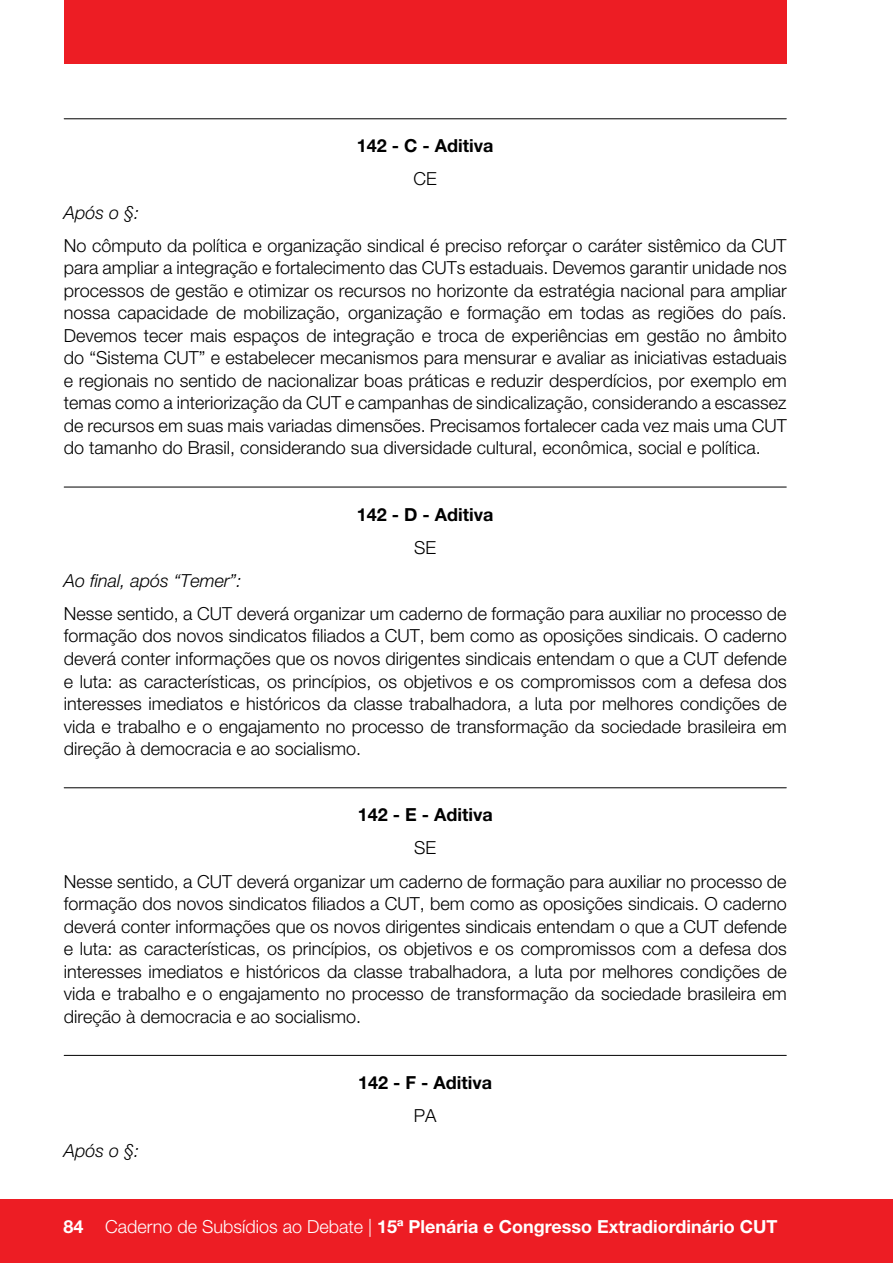
<style>
.page{position:relative;width:893px;height:1263px;background:#fff}
.page>*{position:absolute;margin:0;border:0;box-sizing:border-box;transform-origin:0 0}
.t1{font:300 18px/22.5px "Helvetica Neue LT Std";color:#000;text-align:justify}
.t2{font:700 18px "Helvetica Neue LT Std";color:#fff}
.t3{font:700 18px "Helvetica Neue LT Std";color:#000}
.t4{font:italic 300 18px "Helvetica Neue LT Std";color:#000}
.s1{font-weight:300}
</style>
<div class="page">
<div style="left:0;top:1199px;width:893px;height:64px;background:#ed1d24"></div>
<div style="left:64px;top:0;width:723px;height:64px;background:#ed1d24"></div>
<hr style="left:64px;top:118px;width:722px;height:1px;background:#000">
<hr style="left:64px;top:487px;width:722px;height:1px;background:#000">
<hr style="left:64px;top:787px;width:722px;height:1px;background:#000">
<hr style="left:64px;top:1055px;width:722px;height:1px;background:#000">
<p class="t3" style="left:357px;top:135px;width:138px">142 - C - Aditiva</p>
<p class="t1" style="left:414px;top:167px;width:25px">CE</p>
<p class="t4" style="left:64px;top:201px;width:77px">Após o §:</p>
<p class="t1" style="left:64px;top:234px;width:724px">No cômputo da política e organização sindical é preciso reforçar o caráter sistêmico da CUT para ampliar a integração e fortalecimento das CUTs estaduais. Devemos garantir unidade nos processos de gestão e otimizar os recursos no horizonte da estratégia nacional para ampliar nossa capacidade de mobilização, organização e formação em todas as regiões do país.<br>Devemos tecer mais espaços de integração e troca de experiências em gestão no âmbito do “Sistema CUT” e estabelecer mecanismos para mensurar e avaliar as iniciativas estaduais e regionais no sentido de nacionalizar boas práticas e reduzir desperdícios, por exemplo em temas como a interiorização da CUT e campanhas de sindicalização, considerando a escassez de recursos em suas mais variadas dimensões. Precisamos fortalecer cada vez mais uma CUT do tamanho do Brasil, considerando sua diversidade cultural, econômica, social e política.</p>
<p class="t3" style="left:357px;top:503px;width:138px">142 - D - Aditiva</p>
<p class="t1" style="left:414px;top:536px;width:24px">SE</p>
<p class="t4" style="left:64px;top:570px;width:179px">Ao final, após “Temer”:</p>
<p class="t1" style="left:64px;top:602px;width:724px">Nesse sentido, a CUT deverá organizar um caderno de formação para auxiliar no processo de formação dos novos sindicatos filiados a CUT, bem como as oposições sindicais. O caderno deverá conter informações que os novos dirigentes sindicais entendam o que a CUT defende e luta: as características, os princípios, os objetivos e os compromissos com a defesa dos interesses imediatos e históricos da classe trabalhadora, a luta por melhores condições de vida e trabalho e o engajamento no processo de transformação da sociedade brasileira em direção à democracia e ao socialismo.</p>
<p class="t3" style="left:358px;top:804px;width:136px">142 - E - Aditiva</p>
<p class="t1" style="left:64px;top:831px;width:724px;line-height:33.2px;text-align:center">SE<br>Nesse sentido, a CUT deverá organizar um caderno de formação para auxiliar no processo de</p>
<p class="t1" style="left:64px;top:892px;width:724px">formação dos novos sindicatos filiados a CUT, bem como as oposições sindicais. O caderno deverá conter informações que os novos dirigentes sindicais entendam o que a CUT defende e luta: as características, os princípios, os objetivos e os compromissos com a defesa dos interesses imediatos e históricos da classe trabalhadora, a luta por melhores condições de vida e trabalho e o engajamento no processo de transformação da sociedade brasileira em direção à democracia e ao socialismo.</p>
<p class="t4" style="left:64px;top:1139px;width:77px">Após o §:</p>
<p class="t3" style="left:358px;top:1071px;width:136px">142 - F - Aditiva</p>
<p class="t1" style="left:414px;top:1104px;width:24px">PA</p>
<p class="t2" style="left:64px;top:1216px;width:715px">84 <span class="s1">Caderno de Subsídios ao Debate |</span> 15ª Plenária e Congresso Extradiordinário CUT</p>
</div>
